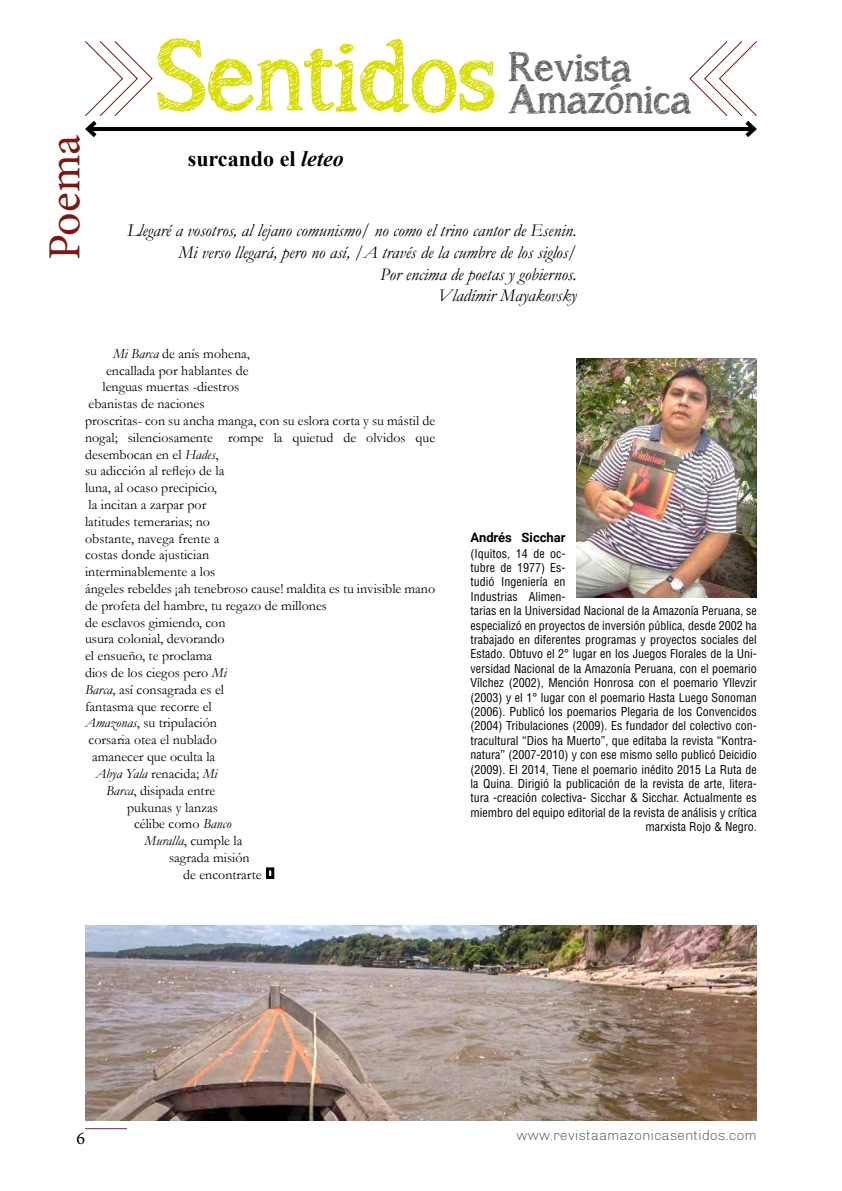
<style>
.page{position:relative;width:842px;height:1191px;background:#fff}
.page>*{position:absolute;margin:0;border:0;box-sizing:border-box;transform-origin:0 0}
.t1{font:100px "asongforjennifer";color:#d8df00}
.t2{font:46px "Minion Pro";color:#7d1711}
.t3{font:40px/32px "asongforjennifer";color:#5a5a5a}
.t4{font:700 22px "Times New Roman";color:#000}
.t5{font:italic 18px/21.6px "Garamond";color:#000;text-align:right}
.t6{font:18px "Minion Pro";color:#000}
.t7{font:14px "Garamond";color:#000}
.t8{font:300 14px "Chivo";color:#575756}
.t9{font:italic 14px "Garamond";color:#000}
.t10{font:700 13px "Roboto";color:#000}
.t11{font:condensed 12px "Helvetica LT Std";color:#000}
.s1{font-style:italic}
.s2{font-style:normal}
</style>
<div class="page">
<hr style="left:85px;top:1128px;width:42px;height:1px;background:#871b64">
<hr style="left:88px;top:127px;width:666px;height:4px;background:#000">
<svg style="left:85px;top:41px;width:68px;height:97px"></svg>
<svg style="left:689px;top:41px;width:68px;height:97px"></svg>
<img style="left:85px;top:925px;width:672px;height:195px">
<img style="left:577px;top:358px;width:180px;height:239px">
<div style="left:266px;top:867px;width:8px;height:12px;border:3px solid #000"></div>
<h2 class="t2" style="left:34px;top:260px;width:127px;rotate:-90deg">Poema</h2>
<h1 class="t1" style="left:157px;top:16px;width:340px">Sentidos</h1>
<h3 class="t3" style="left:509px;top:51px;width:184px">Revista<br>Amazónica</h3>
<h3 class="t4" style="left:188px;top:143px;width:158px">surcando el <span class="s1">leteo</span></h3>
<h3 class="t5" style="left:127px;top:219px;width:451px">Llegaré a vosotros, al lejano comunismo/ no como el trino cantor de Esenin.<br>Mi verso llegará, pero no así, /A través de la cumbre de los siglos/<br>Por encima de poetas y gobiernos.<br>Vladímir Mayakovsky</h3>
<p class="t7" style="left:113px;top:344px;width:138px"><span class="s1">Mi Barca</span> de anís mohena,</p>
<p class="t7" style="left:106px;top:361px;width:144px">encallada por hablantes de</p>
<p class="t7" style="left:103px;top:377px;width:138px">lenguas muertas -diestros</p>
<p class="t7" style="left:89px;top:394px;width:117px">ebanistas de naciones</p>
<p class="t7" style="left:85px;top:411px;width:352px">proscritas- con su ancha manga, con su eslora corta y su mástil de</p>
<p class="t7" style="left:85px;top:428px;width:352px">nogal; silenciosamente rompe la quietud de olvidos que</p>
<p class="t7" style="left:85px;top:445px;width:135px">desembocan en el <span class="s1">Hades</span>,</p>
<p class="t7" style="left:85px;top:461px;width:141px">su adicción al reflejo de la</p>
<p class="t7" style="left:85px;top:478px;width:133px">luna, al ocaso precipicio,</p>
<p class="t7" style="left:89px;top:495px;width:119px">la incitan a zarpar por</p>
<p class="t7" style="left:85px;top:512px;width:126px">latitudes temerarias; no</p>
<p class="t7" style="left:85px;top:529px;width:136px">obstante, navega frente a</p>
<p class="t7" style="left:85px;top:545px;width:126px">costas donde ajustician</p>
<p class="t7" style="left:85px;top:562px;width:132px">interminablemente a los</p>
<p class="t7" style="left:85px;top:579px;width:352px">ángeles rebeldes ¡ah tenebroso cause! maldita es tu invisible mano</p>
<p class="t7" style="left:85px;top:596px;width:243px">de profeta del hambre, tu regazo de millones</p>
<p class="t7" style="left:85px;top:613px;width:142px">de esclavos gimiendo, con</p>
<p class="t7" style="left:85px;top:629px;width:141px">usura colonial, devorando</p>
<p class="t7" style="left:85px;top:646px;width:129px">el ensueño, te proclama</p>
<p class="t7" style="left:85px;top:663px;width:143px">dios de los ciegos pero <span class="s1">Mi</span></p>
<p class="t7" style="left:85px;top:680px;width:141px"><span class="s1">Barca</span>, así consagrada es el</p>
<p class="t7" style="left:85px;top:697px;width:128px">fantasma que recorre el</p>
<p class="t7" style="left:85px;top:713px;width:133px"><span class="s1">Amazonas</span>, su tripulación</p>
<p class="t7" style="left:89px;top:730px;width:130px">corsaria otea el nublado</p>
<p class="t7" style="left:92px;top:747px;width:125px">amanecer que oculta la</p>
<p class="t9" style="left:96px;top:764px;width:123px">Abya Yala <span class="s2">renacida;</span> Mi</p>
<p class="t7" style="left:106px;top:781px;width:111px"><span class="s1">Barca</span>, disipada entre</p>
<p class="t7" style="left:127px;top:797px;width:92px">pukunas y lanzas</p>
<p class="t7" style="left:134px;top:814px;width:99px">célibe como <span class="s1">Banco</span></p>
<p class="t7" style="left:145px;top:831px;width:99px"><span class="s1">Muralla</span>, cumple la</p>
<p class="t7" style="left:169px;top:848px;width:82px">sagrada misión</p>
<p class="t7" style="left:183px;top:865px;width:80px">de encontrarte</p>
<p class="t10" style="left:471px;top:528px;width:96px">Andrés Sicchar</p>
<p class="t11" style="left:471px;top:545px;width:96px">(Iquitos, 14 de oc-</p>
<p class="t11" style="left:471px;top:560px;width:96px">tubre de 1977) Es-</p>
<p class="t11" style="left:471px;top:574px;width:96px">tudió Ingeniería en</p>
<p class="t11" style="left:471px;top:589px;width:96px">Industrias Alimen-</p>
<p class="t11" style="left:471px;top:603px;width:288px">tarias en la Universidad Nacional de la Amazonía Peruana, se</p>
<p class="t11" style="left:471px;top:617px;width:288px">especializó en proyectos de inversión pública, desde 2002 ha</p>
<p class="t11" style="left:471px;top:632px;width:288px">trabajado en diferentes programas y proyectos sociales del</p>
<p class="t11" style="left:471px;top:646px;width:288px">Estado. Obtuvo el 2° lugar en los Juegos Florales de la Uni-</p>
<p class="t11" style="left:471px;top:661px;width:288px">versidad Nacional de la Amazonía Peruana, con el poemario</p>
<p class="t11" style="left:471px;top:675px;width:288px">Vílchez (2002), Mención Honrosa con el poemario Yllevzir</p>
<p class="t11" style="left:471px;top:689px;width:288px">(2003) y el 1° lugar con el poemario Hasta Luego Sonoman</p>
<p class="t11" style="left:471px;top:704px;width:288px">(2006). Publicó los poemarios Plegaria de los Convencidos</p>
<p class="t11" style="left:471px;top:718px;width:288px">(2004) Tribulaciones (2009). Es fundador del colectivo con-</p>
<p class="t11" style="left:471px;top:733px;width:288px">tracultural “Dios ha Muerto”, que editaba la revista “Kontra-</p>
<p class="t11" style="left:471px;top:747px;width:288px">natura” (2007-2010) y con ese mismo sello publicó Deicidio</p>
<p class="t11" style="left:471px;top:761px;width:288px">(2009). El 2014, Tiene el poemario inédito 2015 La Ruta de</p>
<p class="t11" style="left:471px;top:776px;width:288px">la Quina. Dirigió la publicación de la revista de arte, litera-</p>
<p class="t11" style="left:471px;top:790px;width:288px">tura -creación colectiva- Sicchar &amp; Sicchar. Actualmente es</p>
<p class="t11" style="left:471px;top:805px;width:288px">miembro del equipo editorial de la revista de análisis y crítica</p>
<p class="t11" style="left:645px;top:819px;width:113px">marxista Rojo &amp; Negro.</p>
<h3 class="t6" style="left:76px;top:1126px;width:10px">6</h3>
<p class="t8" style="left:516px;top:1127px;width:242px">www.revistaamazonicasentidos.com</p>
</div>
